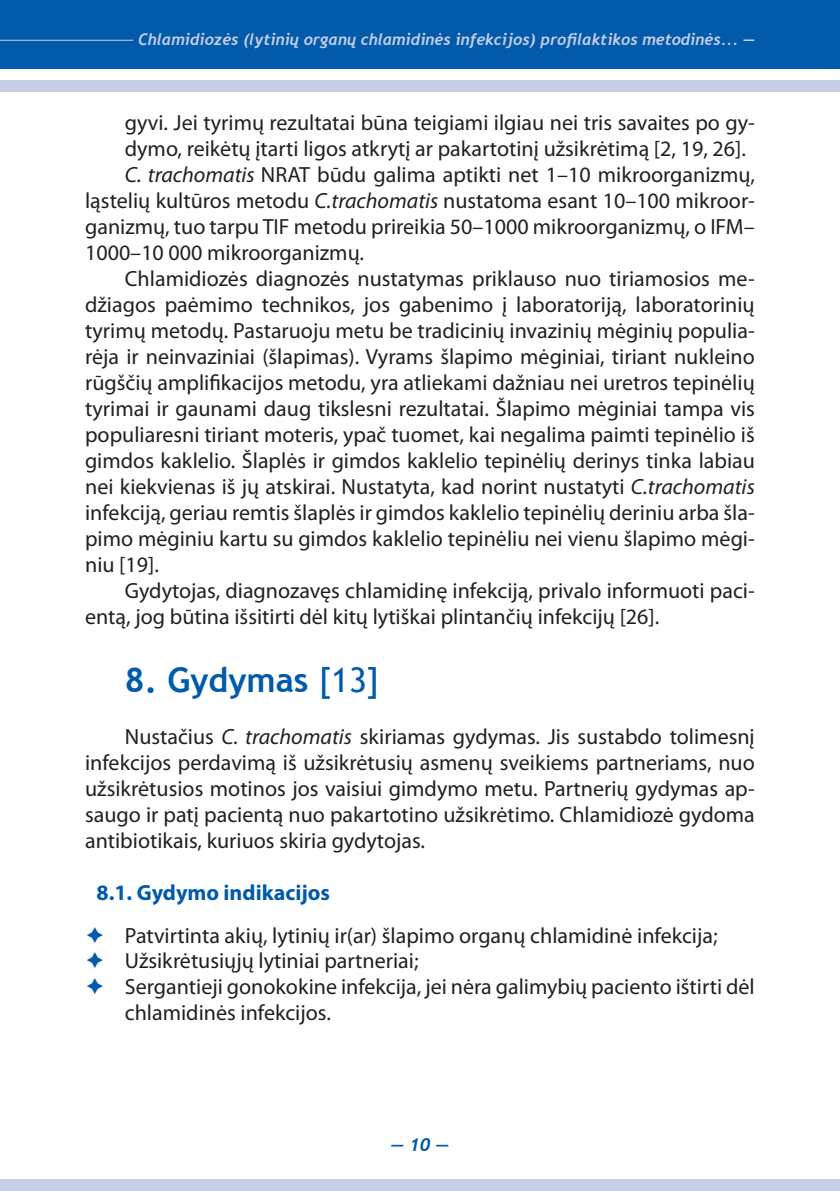
<style>
.page{position:relative;width:840px;height:1191px;background:#fff}
.page>*{position:absolute;margin:0;border:0;box-sizing:border-box;transform-origin:0 0}
.t1{font:700 34px "Trebuchet MS";color:#015aaa}
.t2{font:22px/26px "Myriad Pro";color:#231f20;text-align:justify}
.t3{font:700 22px "Myriad Pro";color:#015aaa}
.t4{font:italic 700 18px "Trebuchet";color:#015aaa}
.t5{font:italic 700 16px "Trebuchet";color:#c7cee8}
.s1{font-style:italic}
.s2{font-weight:400}
</style>
<div class="page">
<div style="left:0;top:0;width:839px;height:69px;background:#015aaa"></div>
<div style="left:0;top:80px;width:839px;height:11px;background:#c7cee8"></div>
<div style="left:0;top:1179px;width:839px;height:12px;background:#c7cee8"></div>
<hr style="left:0;top:40px;width:133px;height:1px;background:#c7cee8">
<p class="t5" style="left:138px;top:29px;width:618px">Chlamidiozės (lytinių organų chlamidinės infekcijos) profilaktikos metodinės... —</p>
<p class="t2" style="left:125px;top:109px;width:631px">gyvi. Jei tyrimų rezultatai būna teigiami ilgiau nei tris savaites po gy-</p>
<p class="t2" style="left:125px;top:135px;width:622px">dymo, reikėtų įtarti ligos atkrytį ar pakartotinį užsikrėtimą [2, 19, 26].</p>
<p class="t2" style="left:125px;top:161px;width:631px"><span class="s1">C. trachomatis</span> NRAT būdu galima aptikti net 1–10 mikroorganizmų,</p>
<p class="t2" style="left:85px;top:187px;width:670px">ląstelių kultūros metodu <span class="s1">C.trachomatis</span> nustatoma esant 10–100 mikroor-</p>
<p class="t2" style="left:85px;top:213px;width:670px">ganizmų, tuo tarpu TIF metodu prireikia 50–1000 mikroorganizmų, o IFM–</p>
<p class="t2" style="left:85px;top:239px;width:280px">1000–10 000 mikroorganizmų.</p>
<p class="t2" style="left:125px;top:265px;width:631px">Chlamidiozės diagnozės nustatymas priklauso nuo tiriamosios me-</p>
<p class="t2" style="left:85px;top:291px;width:670px">džiagos paėmimo technikos, jos gabenimo į laboratoriją, laboratorinių</p>
<p class="t2" style="left:85px;top:317px;width:670px">tyrimų metodų. Pastaruoju metu be tradicinių invazinių mėginių populia-</p>
<p class="t2" style="left:85px;top:343px;width:670px">rėja ir neinvaziniai (šlapimas). Vyrams šlapimo mėginiai, tiriant nukleino</p>
<p class="t2" style="left:85px;top:369px;width:670px">rūgščių amplifikacijos metodu, yra atliekami dažniau nei uretros tepinėlių</p>
<p class="t2" style="left:85px;top:395px;width:671px">tyrimai ir gaunami daug tikslesni rezultatai. Šlapimo mėginiai tampa vis</p>
<p class="t2" style="left:85px;top:421px;width:670px">populiaresni tiriant moteris, ypač tuomet, kai negalima paimti tepinėlio iš</p>
<p class="t2" style="left:85px;top:447px;width:671px">gimdos kaklelio. Šlaplės ir gimdos kaklelio tepinėlių derinys tinka labiau</p>
<p class="t2" style="left:85px;top:473px;width:670px">nei kiekvienas iš jų atskirai. Nustatyta, kad norint nustatyti <span class="s1">C.trachomatis</span></p>
<p class="t2" style="left:85px;top:499px;width:670px">infekciją, geriau remtis šlaplės ir gimdos kaklelio tepinėlių deriniu arba šla-</p>
<p class="t2" style="left:85px;top:525px;width:670px">pimo mėginiu kartu su gimdos kaklelio tepinėliu nei vienu šlapimo mėgi-</p>
<p class="t2" style="left:85px;top:551px;width:75px">niu [19].</p>
<p class="t2" style="left:125px;top:577px;width:631px">Gydytojas, diagnozavęs chlamidinę infekciją, privalo informuoti paci-</p>
<p class="t2" style="left:85px;top:603px;width:575px">entą, jog būtina išsitirti dėl kitų lytiškai plintančių infekcijų [26].</p>
<h1 class="t1" style="left:125px;top:659px;width:256px">8. Gydymas <span class="s2">[13]</span></h1>
<p class="t2" style="left:85px;top:723px;width:670px;text-indent:40px">Nustačius <span class="s1">C. trachomatis</span> skiriamas gydymas. Jis sustabdo tolimesnį infekcijos perdavimą iš užsikrėtusių asmenų sveikiems partneriams, nuo užsikrėtusios motinos jos vaisiui gimdymo metu. Partnerių gydymas ap&shy;saugo ir patį pacientą nuo pakartotino užsikrėtimo. Chlamidiozė gydoma antibiotikais, kuriuos skiria gydytojas.</p>
<p class="t3" style="left:96px;top:878px;width:235px">8.1. Gydymo indikacijos</p>
<p class="t2" style="left:125px;top:922px;width:631px;text-align:left">Patvirtinta akių, lytinių ir(ar) šlapimo organų chlamidinė infekcija; Užsikrėtusiųjų lytiniai partneriai;<br>Sergantieji gonokokine infekcija, jei nėra galimybių paciento ištirti dėl chlamidinės infekcijos.</p>
<p class="t4" style="left:390px;top:1133px;width:60px">— 10 —</p>
</div>
